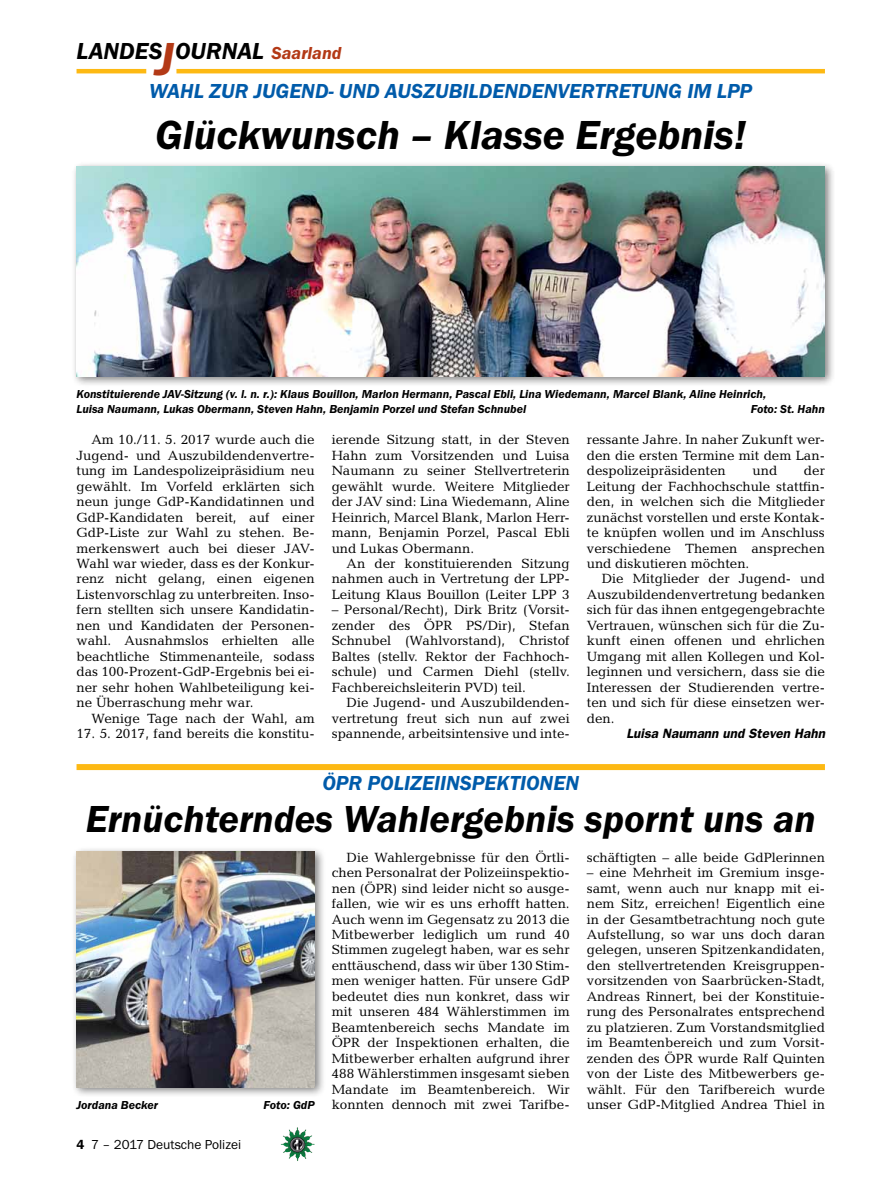
<style>
.page{position:relative;width:893px;height:1191px;background:#fff}
.page>*{position:absolute;margin:0;border:0;box-sizing:border-box;transform-origin:0 0}
._02__HEADLINE_3spalt{font:italic 600 42px "Franklin Gothic Itc T";color:#000}
._02__HEADLINE_3spalt-2{font:italic 600 39px "Franklin Gothic Itc T";color:#000}
.t1{font:italic 600 24px "Franklin Gothic Itc T";color:#000}
._01__RUBRIKENZEILE_o{font:italic 600 21px "Franklin Gothic Itc T";color:#005baa}
._01__RUBRIKENZEILE_m{font:italic 600 21px "Franklin Gothic Itc T";color:#005baa}
._09__GRUNDTEXT___Blo{font:13.5px/15.5px "Candida";color:#000;text-align:justify}
._09__GRUNDTEXT___Blo-2{font:italic 600 13.5px "Franklin Gothic";color:#000}
.t2{font:13.5px "Franklin Gothic Itc T";color:#000}
._12__BILDUNTERSCHRIF{font:italic 600 12px/15.5px "Franklin Gothic Itc T";color:#000}
.s1{font-size:48px;color:#b33916}
.s2{font-size:18px;color:#b33916}
.s3{font-weight:600}
</style>
<div class="page">
<hr style="left:77px;top:69px;width:69px;height:4px;background:#fdb913">
<hr style="left:176px;top:69px;width:649px;height:4px;background:#fdb913">
<img style="left:281px;top:1128px;width:16px;height:24px">
<div style="left:71px;top:161px;width:765px;height:226px;background:#000;opacity:.5"></div>
<img style="left:77px;top:166px;width:748px;height:210px">
<div style="left:71px;top:846px;width:255px;height:252px;background:#000;opacity:.5"></div>
<img style="left:77px;top:851px;width:238px;height:236px">
<div style="left:77px;top:764px;width:748px;height:6px;background:#fdb913"></div>
<h3 class="t1" style="left:77px;top:37px;width:266px">LANDES<span class="s1">J</span>OURNAL <span class="s2">Saarland</span></h3>
<p class="_01__RUBRIKENZEILE_o" style="left:149px;top:79px;width:604px">WAHL ZUR JUGEND- UND AUSZUBILDENDENVERTRETUNG IM LPP</p>
<p class="_02__HEADLINE_3spalt" style="left:155px;top:110px;width:592px">Glückwunsch – Klasse Ergebnis!</p>
<p class="_12__BILDUNTERSCHRIF" style="left:77px;top:386px;width:691px">Konstituierende JAV-Sitzung (v. l. n. r.): Klaus Bouillon, Marlon Hermann, Pascal Ebli, Lina Wiedemann, Marcel Blank, Aline Heinrich,<br>Luisa Naumann, Lukas Obermann, Steven Hahn, Benjamin Porzel und Stefan Schnubel</p>
<p class="_12__BILDUNTERSCHRIF" style="left:751px;top:401px;width:76px">Foto: St. Hahn</p>
<p class="_09__GRUNDTEXT___Blo" style="left:77px;top:432px;width:240px;text-indent:15px">Am 10./11. 5. 2017 wurde auch die Jugend- und Auszubildendenvertre&shy;tung im Landespolizeipräsidium neu gewählt. Im Vorfeld erklärten sich neun junge GdP-Kandidatinnen und GdP-Kandidaten bereit, auf einer GdP-Liste zur Wahl zu stehen. Be&shy;merkenswert auch bei dieser JAV-Wahl war wieder, dass es der Konkur&shy;renz nicht gelang, einen eigenen Listenvorschlag zu unterbreiten. Inso&shy;fern stellten sich unsere Kandidatin&shy;nen und Kandidaten der Personen&shy;wahl. Ausnahmslos erhielten alle beachtliche Stimmenanteile, sodass das 100-Prozent-GdP-Ergebnis bei ei&shy;ner sehr hohen Wahlbeteiligung kei&shy;ne Überraschung mehr war.</p>
<p class="_09__GRUNDTEXT___Blo" style="left:91px;top:710px;width:225px">Wenige Tage nach der Wahl, am</p>
<p class="_09__GRUNDTEXT___Blo" style="left:77px;top:725px;width:240px">17. 5. 2017, fand bereits die konstitu-</p>
<p class="_09__GRUNDTEXT___Blo" style="left:332px;top:432px;width:240px">ierende Sitzung statt, in der Steven Hahn zum Vorsitzenden und Luisa Naumann zu seiner Stellvertreterin gewählt wurde. Weitere Mitglieder der JAV sind: Lina Wiedemann, Aline Heinrich, Marcel Blank, Marlon Herr&shy;mann, Benjamin Porzel, Pascal Ebli und Lukas Obermann.</p>
<p class="_09__GRUNDTEXT___Blo" style="left:332px;top:556px;width:240px;text-indent:15px">An der konstituierenden Sitzung nahmen auch in Vertretung der LPP-Leitung Klaus Bouillon (Leiter LPP 3</p>
<p class="_09__GRUNDTEXT___Blo" style="left:332px;top:602px;width:240px">– Personal/Recht), Dirk Britz (Vorsit&shy;zender des ÖPR PS/Dir), Stefan Schnubel (Wahlvorstand), Christof Baltes (stellv. Rektor der Fachhoch&shy;schule) und Carmen Diehl (stellv.<br>Fachbereichsleiterin PVD) teil.</p>
<p class="_09__GRUNDTEXT___Blo" style="left:332px;top:695px;width:240px;text-indent:15px">Die Jugend- und Auszubildenden&shy;vertretung freut sich nun auf zwei spannende, arbeitsintensive und inte-</p>
<p class="_09__GRUNDTEXT___Blo" style="left:587px;top:432px;width:240px">ressante Jahre. In naher Zukunft wer&shy;den die ersten Termine mit dem Lan&shy;despolizeipräsidenten</p>
<p class="_09__GRUNDTEXT___Blo" style="left:587px;top:463px;width:240px;text-indent:217px">der Leitung der Fachhochschule stattfin&shy;den, in welchen sich die Mitglieder zunächst vorstellen und erste Kontak&shy;te knüpfen wollen und im Anschluss verschiedene Themen ansprechen und diskutieren möchten.</p>
<p class="_09__GRUNDTEXT___Blo" style="left:587px;top:571px;width:240px;text-indent:15px">Die Mitglieder der Jugend- und Auszubildendenvertretung bedanken sich für das ihnen entgegengebrachte Vertrauen, wünschen sich für die Zu&shy;kunft einen offenen und ehrlichen Umgang mit allen Kollegen und Kol&shy;leginnen und versichern, dass sie die Interessen der Studierenden vertre&shy;ten und sich für diese einsetzen wer&shy;den.</p>
<p class="_09__GRUNDTEXT___Blo-2" style="left:626px;top:725px;width:200px">Luisa Naumann und Steven Hahn</p>
<p class="_09__GRUNDTEXT___Blo" style="left:752px;top:463px;width:26px">und</p>
<p class="_01__RUBRIKENZEILE_m" style="left:322px;top:770px;width:258px">ÖPR POLIZEIINSPEKTIONEN</p>
<p class="_02__HEADLINE_3spalt-2" style="left:86px;top:796px;width:731px">Ernüchterndes Wahlergebnis spornt uns an</p>
<p class="_09__GRUNDTEXT___Blo" style="left:587px;top:849px;width:240px">schäftigten – alle beide GdPlerinnen</p>
<p class="_09__GRUNDTEXT___Blo" style="left:587px;top:865px;width:240px">– eine Mehrheit im Gremium insge&shy;samt, wenn auch nur knapp mit ei&shy;nem Sitz, erreichen! Eigentlich eine in der Gesamtbetrachtung noch gute Aufstellung, so war uns doch daran gelegen, unseren Spitzenkandidaten, den stellvertretenden Kreisgruppen&shy;vorsitzenden von Saarbrücken-Stadt, Andreas Rinnert, bei der Konstituie&shy;rung des Personalrates entsprechend zu platzieren. Zum Vorstandsmitglied im Beamtenbereich und zum Vorsit&shy;zenden des ÖPR wurde Ralf Quinten von der Liste des Mitbewerbers ge&shy;wählt. Für den Tarifbereich wurde unser GdP-Mitglied Andrea Thiel in</p>
<p class="_09__GRUNDTEXT___Blo" style="left:332px;top:849px;width:239px;text-indent:15px">Die Wahlergebnisse für den Örtli&shy;chen Personalrat der Polizeiinspektio&shy;nen (ÖPR) sind leider nicht so ausge&shy;fallen, wie wir es uns erhofft hatten.<br>Auch wenn im Gegensatz zu 2013 die Mitbewerber lediglich um rund 40<br>Stimmen zugelegt haben, war es sehr enttäuschend, dass wir über 130 Stim&shy;men weniger hatten. Für unsere GdP bedeutet dies nun konkret, dass wir mit unseren 484 Wählerstimmen im Beamtenbereich sechs Mandate im ÖPR der Inspektionen erhalten, die Mitbewerber erhalten aufgrund ihrer 488 Wählerstimmen insgesamt sieben Mandate im Beamtenbereich. Wir konnten dennoch mit zwei Tarifbe-</p>
<p class="_12__BILDUNTERSCHRIF" style="left:77px;top:1097px;width:83px">Jordana Becker</p>
<p class="_12__BILDUNTERSCHRIF" style="left:264px;top:1097px;width:53px">Foto: GdP</p>
<p class="t2" style="left:77px;top:1136px;width:166px"><span class="s3">4</span> 7 – 2017 Deutsche Polizei</p>
</div>
